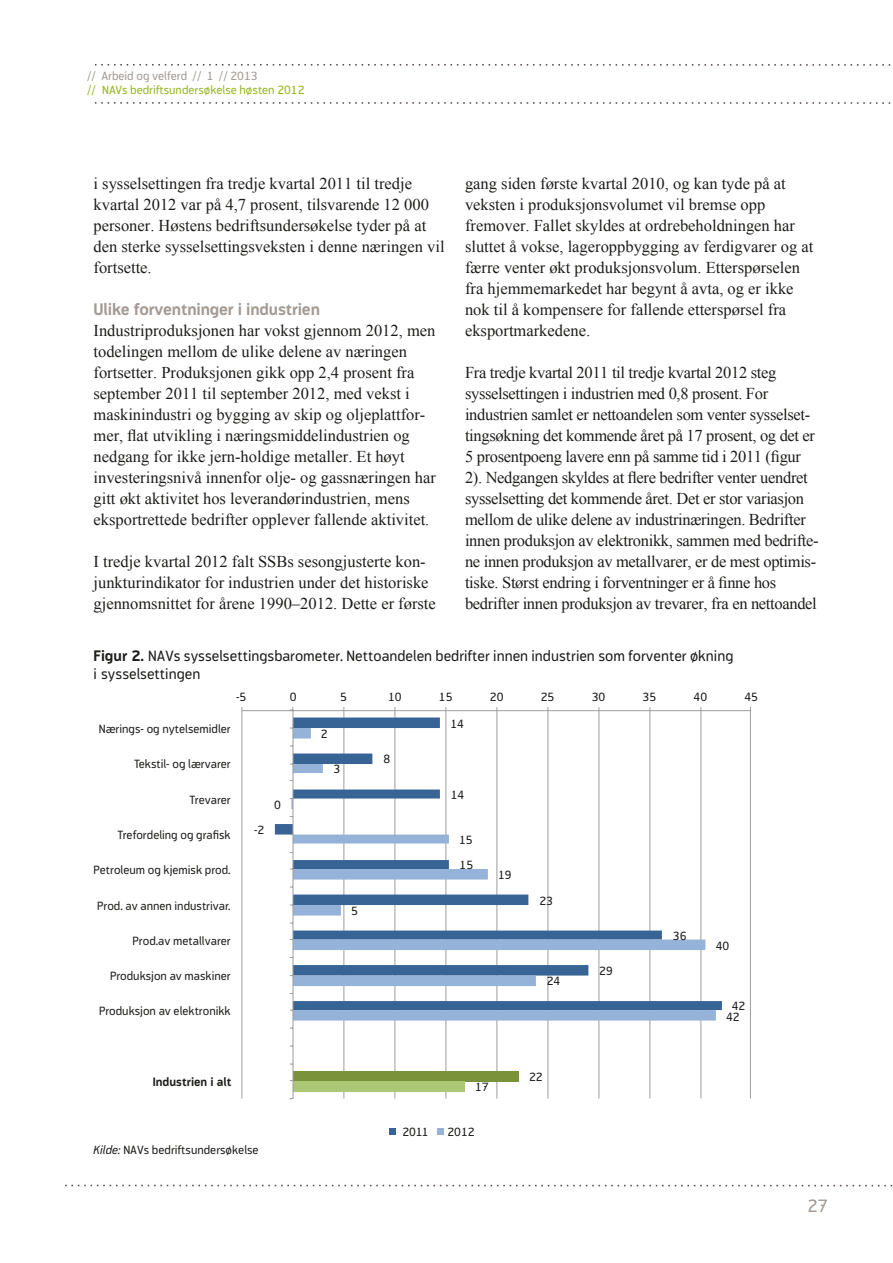
<style>
.page{position:relative;width:893px;height:1263px;background:#fff}
.page>*{position:absolute;margin:0;border:0;box-sizing:border-box;transform-origin:0 0}
.t1{font:18px "Modus";color:#a39a94}
.t2{font:16.5px/21px "Times New Roman";color:#1d1d1b}
.t3{font:16.5px/21px "Times New Roman";letter-spacing:-.02em;color:#1d1d1b}
.t4{font:700 16.5px "Modus";letter-spacing:-.01em;color:#a39a94}
.t5{font:15px/18px "Modus";color:#1d1d1b}
.t6{font:12px "Modus";color:#1d1d1b}
.t7{font:12px "Modus";color:#96b522}
.t8{font:12px "Modus";color:#a39a94}
.t9{font:700 12px "Modus";color:#1d1d1b}
.s1{font-weight:700}
.s2{font-style:italic}
</style>
<div class="page">
<svg style="left:94px;top:64px;width:797px;height:2px"></svg>
<svg style="left:94px;top:102px;width:797px;height:2px"></svg>
<svg style="left:65px;top:1185px;width:828px;height:1px"></svg>
<hr style="left:241px;top:710px;width:1px;height:388px;background:#9d9d9d">
<hr style="left:343px;top:710px;width:1px;height:388px;background:#9d9d9d">
<hr style="left:394px;top:710px;width:1px;height:388px;background:#9d9d9d">
<hr style="left:445px;top:710px;width:1px;height:388px;background:#9d9d9d">
<hr style="left:496px;top:710px;width:1px;height:388px;background:#9d9d9d">
<hr style="left:547px;top:710px;width:1px;height:388px;background:#9d9d9d">
<hr style="left:598px;top:710px;width:1px;height:388px;background:#9d9d9d">
<hr style="left:649px;top:710px;width:1px;height:388px;background:#9d9d9d">
<hr style="left:700px;top:710px;width:1px;height:388px;background:#9d9d9d">
<hr style="left:750px;top:710px;width:1px;height:388px;background:#9d9d9d">
<div style="left:293px;top:1071px;width:226px;height:10px;background:#7a933a"></div>
<svg style="left:275px;top:717px;width:447px;height:293px"></svg>
<div style="left:293px;top:1081px;width:172px;height:10px;background:#acc776"></div>
<svg style="left:291px;top:728px;width:425px;height:292px"></svg>
<hr style="left:242px;top:710px;width:509px;height:1px;background:#9d9d9d">
<hr style="left:293px;top:711px;width:1px;height:388px;background:#9d9d9d">
<svg style="left:390px;top:1128px;width:6px;height:6px"></svg>
<svg style="left:437px;top:1128px;width:6px;height:6px"></svg>
<p class="t8" style="left:87px;top:69px;width:172px">// Arbeid og velferd // 1 // 2013</p>
<p class="t7" style="left:87px;top:83px;width:219px">// NAVs bedriftsundersøkelse høsten 2012</p>
<p class="t2" style="left:465px;top:173px;width:350px">gang siden første kvartal 2010, og kan tyde på at veksten i produksjonsvolumet vil bremse opp fremover. Fallet skyldes at ordrebeholdningen har sluttet å vokse, lageroppbygging av ferdigvarer og at færre venter økt produksjonsvolum. Etterspørselen fra hjemmemarkedet har begynt å avta, og er ikke nok til å kompensere for fallende etterspørsel fra eksportmarkedene.</p>
<p class="t3" style="left:465px;top:362px;width:355px">Fra tredje kvartal 2011 til tredje kvartal 2012 steg sysselsettingen i industrien med 0,8 prosent. For industrien samlet er nettoandelen som venter sysselset&shy;tingsøkning det kommende året på 17 prosent, og det er 5 prosentpoeng lavere enn på samme tid i 2011 (figur 2). Nedgangen skyldes at flere bedrifter venter uendret sysselsetting det kommende året. Det er stor variasjon mellom de ulike delene av industrinæringen. Bedrifter innen produksjon av elektronikk, sammen med bedrifte&shy;ne innen produksjon av metallvarer, er de mest optimis&shy;tiske. Størst endring i forventninger er å finne hos bedrifter innen produksjon av trevarer, fra en nettoandel</p>
<p class="t2" style="left:94px;top:173px;width:353px">i sysselsettingen fra tredje kvartal 2011 til tredje kvartal 2012 var på 4,7 prosent, tilsvarende 12 000 personer. Høstens bedriftsundersøkelse tyder på at den sterke sysselsettingsveksten i denne næringen vil fortsette.</p>
<p class="t4" style="left:94px;top:300px;width:228px">Ulike forventninger i industrien</p>
<p class="t2" style="left:94px;top:320px;width:344px">Industriproduksjonen har vokst gjennom 2012, men todelingen mellom de ulike delene av næringen fortsetter. Produksjonen gikk opp 2,4 prosent fra september 2011 til september 2012, med vekst i maskinindustri og bygging av skip og oljeplattfor&shy;mer, flat utvikling i næringsmiddelindustrien og nedgang for ikke jern-holdige metaller. Et høyt investeringsnivå innenfor olje- og gassnæringen har gitt økt aktivitet hos leverandørindustrien, mens eksportrettede bedrifter opplever fallende aktivitet.</p>
<p class="t2" style="left:94px;top:551px;width:344px">I tredje kvartal 2012 falt SSBs sesongjusterte kon&shy;junkturindikator for industrien under det historiske gjennomsnittet for årene 1990–2012. Dette er første</p>
<p class="t5" style="left:94px;top:647px;width:641px"><span class="s1">Figur 2.</span> NAVs sysselsettingsbarometer. Nettoandelen bedrifter innen industrien som forventer økning i sysselsettingen</p>
<p class="t6" style="left:450px;top:717px;width:15px">14</p>
<p class="t6" style="left:383px;top:752px;width:8px">8</p>
<p class="t6" style="left:451px;top:788px;width:15px">14</p>
<p class="t6" style="left:254px;top:823px;width:12px">-2</p>
<p class="t6" style="left:460px;top:858px;width:15px">15</p>
<p class="t6" style="left:539px;top:894px;width:15px">23</p>
<p class="t6" style="left:673px;top:929px;width:15px">36</p>
<p class="t6" style="left:599px;top:964px;width:15px">29</p>
<p class="t6" style="left:732px;top:999px;width:15px">42</p>
<p class="t6" style="left:236px;top:690px;width:12px">-5</p>
<p class="t6" style="left:290px;top:690px;width:8px">0</p>
<p class="t6" style="left:340px;top:690px;width:8px">5</p>
<p class="t6" style="left:388px;top:690px;width:15px">10</p>
<p class="t6" style="left:439px;top:690px;width:15px">15</p>
<p class="t6" style="left:490px;top:690px;width:15px">20</p>
<p class="t6" style="left:541px;top:690px;width:15px">25</p>
<p class="t6" style="left:592px;top:690px;width:15px">30</p>
<p class="t6" style="left:643px;top:690px;width:15px">35</p>
<p class="t6" style="left:694px;top:690px;width:15px">40</p>
<p class="t6" style="left:744px;top:690px;width:15px">45</p>
<p class="t6" style="left:99px;top:722px;width:133px">Nærings- og nytelsemidler</p>
<p class="t6" style="left:134px;top:757px;width:98px">Tekstil- og lærvarer</p>
<p class="t6" style="left:189px;top:793px;width:43px">Trevarer</p>
<p class="t6" style="left:117px;top:828px;width:115px">Trefordeling og grafisk</p>
<p class="t6" style="left:94px;top:863px;width:139px">Petroleum og kjemisk prod.</p>
<p class="t6" style="left:97px;top:899px;width:135px">Prod. av annen industrivar.</p>
<p class="t6" style="left:133px;top:934px;width:100px">Prod.av metallvarer</p>
<p class="t6" style="left:110px;top:969px;width:122px">Produksjon av maskiner</p>
<p class="t6" style="left:99px;top:1004px;width:133px">Produksjon av elektronikk</p>
<p class="t6" style="left:321px;top:727px;width:8px">2</p>
<p class="t6" style="left:333px;top:762px;width:8px">3</p>
<p class="t6" style="left:274px;top:798px;width:8px">0</p>
<p class="t6" style="left:459px;top:833px;width:15px">15</p>
<p class="t6" style="left:498px;top:868px;width:15px">19</p>
<p class="t6" style="left:351px;top:904px;width:8px">5</p>
<p class="t6" style="left:716px;top:939px;width:15px">40</p>
<p class="t6" style="left:547px;top:974px;width:15px">24</p>
<p class="t6" style="left:726px;top:1010px;width:15px">42</p>
<p class="t9" style="left:153px;top:1075px;width:80px">Industrien i alt</p>
<p class="t6" style="left:94px;top:1143px;width:167px"><span class="s2">Kilde:</span> NAVs bedriftsundersøkelse</p>
<p class="t6" style="left:475px;top:1080px;width:15px">17</p>
<p class="t6" style="left:402px;top:1125px;width:28px">2011</p>
<p class="t6" style="left:447px;top:1125px;width:29px">2012</p>
<p class="t6" style="left:529px;top:1070px;width:15px">22</p>
<p class="t1" style="left:807px;top:1195px;width:22px">27</p>
</div>
